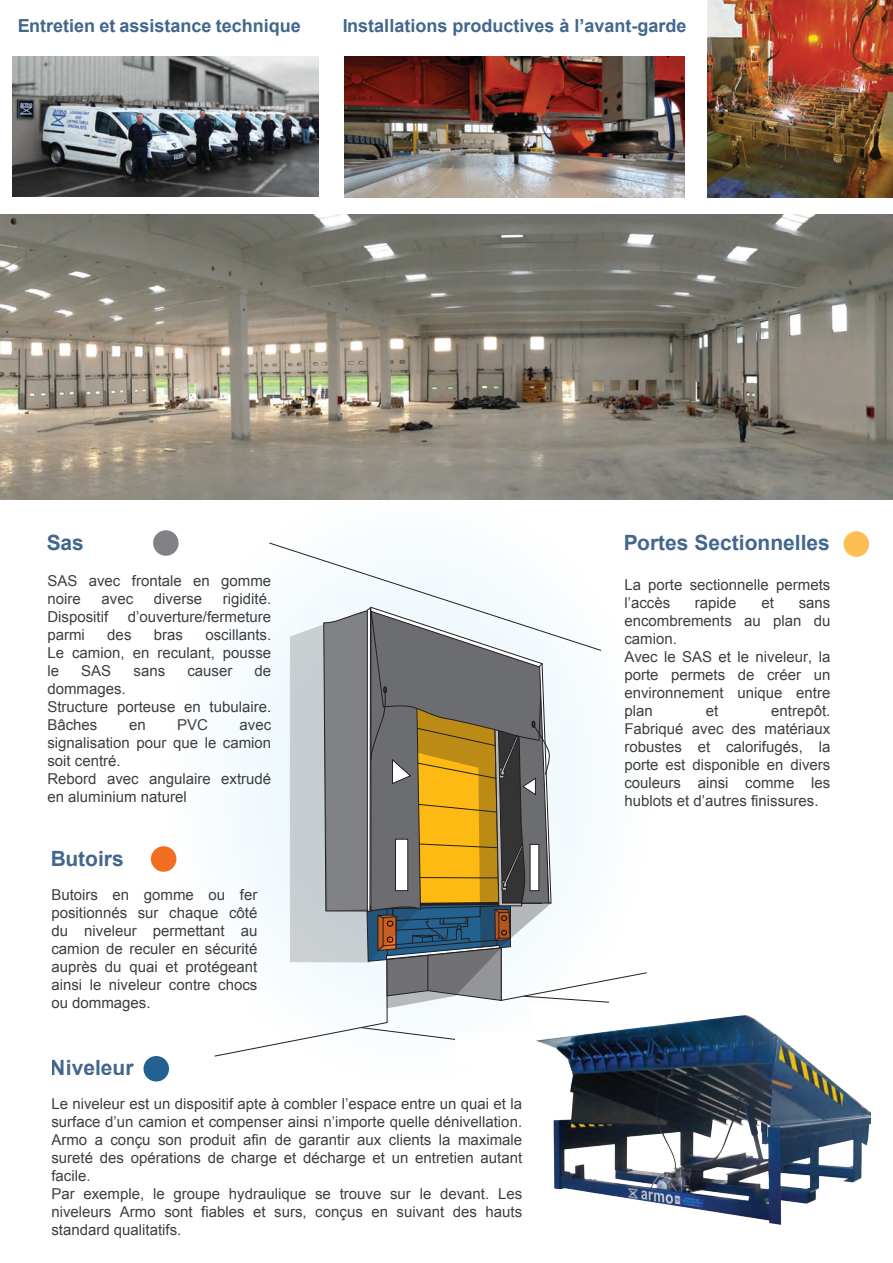
<style>
.page{position:relative;width:893px;height:1263px;background:#fff}
.page>*{position:absolute;margin:0;border:0;box-sizing:border-box;transform-origin:0 0}
.t1{font:700 21px "Arial";color:#144070}
.t2{font:700 18px "Arial";color:#144070}
.t3{font:15px/18px "Arial";color:#3e3e3f}
</style>
<div class="page">
<img style="left:0;top:214px;width:893px;height:286px">
<img style="left:707px;top:0;width:186px;height:198px">
<div style="left:165px;top:486px;width:487px;height:595px;background:#fafdfe;border-radius:50%"></div>
<svg style="left:214px;top:1016px;width:174px;height:41px"></svg>
<svg style="left:361px;top:1027px;width:94px;height:30px"></svg>
<svg style="left:269px;top:542px;width:378px;height:474px"></svg>
<div style="left:153px;top:530px;width:26px;height:26px;background:#808285;border-radius:50%"></div>
<div style="left:151px;top:846px;width:25px;height:26px;background:#f36e21;border-radius:50%"></div>
<div style="left:143px;top:1056px;width:26px;height:25px;background:#236191;border-radius:50%"></div>
<div style="left:844px;top:531px;width:25px;height:26px;background:#fdbe52;border-radius:50%"></div>
<img style="left:13px;top:56px;width:305px;height:141px">
<img style="left:344px;top:56px;width:340px;height:141px">
<div style="left:532px;top:1005px;width:361px;height:248px;background:#fff"></div>
<img style="left:536px;top:1015px;width:335px;height:210px">
<div style="left:455px;top:1032px;width:76px;height:35px;background:#fff"></div>
<div style="left:609px;top:986px;width:76px;height:35px;background:#fff"></div>
<p class="t2" style="left:17px;top:14px;width:285px">Entretien et assistance technique</p>
<p class="t2" style="left:342px;top:14px;width:346px">Installations productives à l’avant-garde</p>
<h1 class="t1" style="left:46px;top:529px;width:39px">Sas</h1>
<p class="t3" style="left:47px;top:572px;width:225px">SAS avec frontale en gomme noire</p>
<p class="t3" style="left:101px;top:590px;width:33px">avec</p>
<p class="t3" style="left:154px;top:590px;width:50px">diverse</p>
<p class="t3" style="left:223px;top:590px;width:50px">rigidité.</p>
<p class="t3" style="left:47px;top:608px;width:62px">Dispositif</p>
<p class="t3" style="left:128px;top:608px;width:145px">d’ouverture/fermeture</p>
<p class="t3" style="left:47px;top:626px;width:39px">parmi</p>
<p class="t3" style="left:107px;top:626px;width:26px">des</p>
<p class="t3" style="left:154px;top:626px;width:31px">bras</p>
<p class="t3" style="left:47px;top:626px;width:225px;text-align:justify;text-indent:158px">oscillants.<br>Le camion, en reculant, pousse le</p>
<p class="t3" style="left:81px;top:662px;width:32px">SAS</p>
<p class="t3" style="left:133px;top:662px;width:33px">sans</p>
<p class="t3" style="left:187px;top:662px;width:47px">causer</p>
<p class="t3" style="left:255px;top:662px;width:18px">de</p>
<p class="t3" style="left:47px;top:680px;width:225px">dommages.<br>Structure porteuse en tubulaire.<br>Bâches</p>
<p class="t3" style="left:129px;top:716px;width:18px">en</p>
<p class="t3" style="left:177px;top:716px;width:32px">PVC</p>
<p class="t3" style="left:47px;top:716px;width:225px;text-indent:192px">avec signalisation pour que le camion soit centré.<br>Rebord avec angulaire extrudé en aluminium naturel</p>
<h1 class="t1" style="left:50px;top:845px;width:75px">Butoirs</h1>
<p class="t3" style="left:51px;top:886px;width:207px;text-align:justify">Butoirs en gomme ou fer positionnés sur chaque côté du niveleur permettant au camion de reculer en sécurité auprès du quai et protégeant ainsi le niveleur contre chocs ou dommages.</p>
<h1 class="t1" style="left:51px;top:1053px;width:84px">Niveleur</h1>
<p class="t3" style="left:51px;top:1094px;width:472px">Le niveleur est un dispositif apte à combler l’espace entre un quai et la surface d’un camion et compenser ainsi n’importe quelle dénivellation.<br>Armo a conçu son produit afin de garantir aux clients la maximale sureté des opérations de charge et décharge et un entretien autant facile.<br>Par exemple, le groupe hydraulique se trouve sur le devant. Les niveleurs Armo sont fiables et surs, conçus en suivant des hauts standard qualitatifs.</p>
<h1 class="t1" style="left:623px;top:529px;width:208px">Portes Sectionnelles</h1>
<p class="t3" style="left:624px;top:575px;width:208px">La porte sectionnelle permets l’accès</p>
<p class="t3" style="left:695px;top:593px;width:43px">rapide</p>
<p class="t3" style="left:761px;top:593px;width:14px">et</p>
<p class="t3" style="left:624px;top:593px;width:208px;text-indent:174px">sans encombrements au plan du camion.<br>Avec le SAS et le niveleur, la porte permets de créer un environnement unique entre plan</p>
<p class="t3" style="left:624px;top:701px;width:208px;text-align:justify;text-indent:147px">entrepôt.<br>Fabriqué avec des matériaux robustes et calorifugés, la porte est disponible en divers couleurs ainsi comme les hublots et d’autres finissures.</p>
<p class="t3" style="left:706px;top:701px;width:14px">et</p>
</div>
